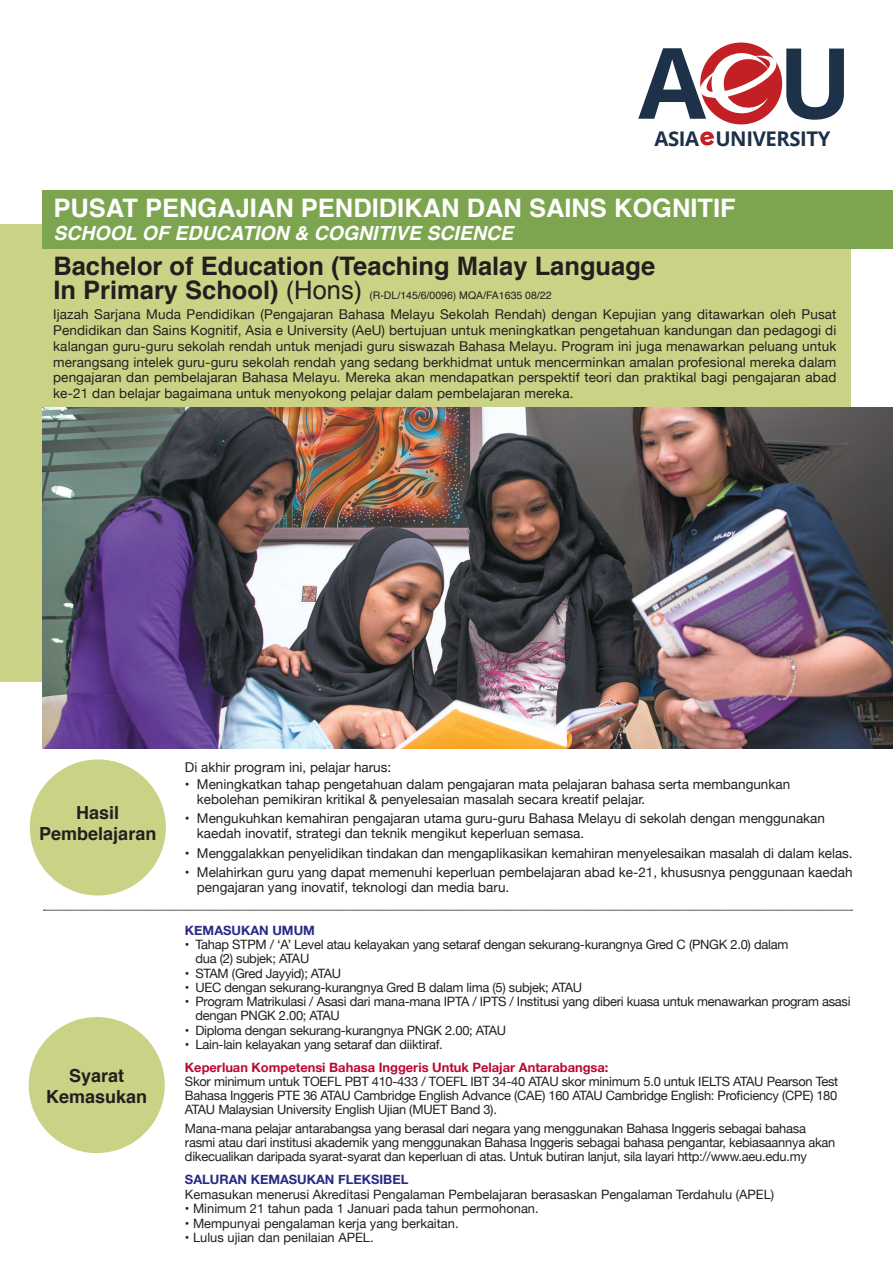
<style>
.page{position:relative;width:893px;height:1263px;background:#fff}
.page>*{position:absolute;margin:0;border:0;box-sizing:border-box;transform-origin:0 0}
.t1{font:700 98.25px "Open Sans";color:#1d3148}
.t2{font:700 25.5px/24px "Helvetica";color:#231f20}
.t3{font:700 25.5px "Helvetica";color:#fff}
.t4{font:700 20.25px "Open Sans";letter-spacing:-.02em;color:#1d3148}
.t5{font:italic 700 19.5px "Helvetica";color:#fff}
.t6{font:700 18px/21px "Helvetica";color:#231f20;text-align:center}
.t7{font:13.5px/15.8px "Helvetica Neue";color:#231f20}
.t8{font:12.9px/14.2px "Helvetica Neue";letter-spacing:-.02em;color:#231f20}
.t9{font:12.9px "Helvetica Neue";color:#231f20}
.t10{font:700 12.9px "Helvetica Neue";color:#ba0934}
.t11{font:700 12.9px "Helvetica Neue";color:#2a2a86}
.t12{font:10.5px "Helvetica";color:#231f20}
.s1{font-weight:400}
</style>
<div class="page">
<svg style="left:700px;top:131px;width:14px;height:15px"></svg>
<div style="left:700px;top:43px;width:82px;height:81px;background:#c32025;border-radius:50%"></div>
<svg style="left:700px;top:53px;width:76px;height:65px"></svg>
<div style="left:0;top:224px;width:850px;height:458px;background:#c9d285"></div>
<div style="left:43px;top:191px;width:850px;height:58px;background:#7da550"></div>
<img style="left:42px;top:408px;width:851px;height:340px">
<div style="left:30px;top:759px;width:136px;height:136px;background:#c9d285;border-radius:50%"></div>
<svg style="left:44px;top:910px;width:808px;height:1px"></svg>
<div style="left:29px;top:1017px;width:136px;height:136px;background:#c9d285;border-radius:50%"></div>
<h1 class="t1" style="left:638px;top:14px;width:69px">A</h1>
<h3 class="t4" style="left:654px;top:124px;width:177px">ASIA UNIVERSITY</h3>
<h1 class="t1" style="left:778px;top:14px;width:76px">U</h1>
<p class="t3" style="left:53px;top:187px;width:684px">PUSAT PENGAJIAN PENDIDIKAN DAN SAINS KOGNITIF</p>
<p class="t5" style="left:53px;top:217px;width:461px">SCHOOL OF EDUCATION &amp; COGNITIVE SCIENCE</p>
<p class="t2" style="left:53px;top:254px;width:603px">Bachelor of Education (Teaching Malay Language<br>In Primary School) <span class="s1">(Hons)</span></p>
<p class="t12" style="left:369px;top:287px;width:184px">(R-DL/145/6/0096) MQA/FA1635 08/22</p>
<p class="t7" style="left:53px;top:307px;width:785px;text-align:justify">Ijazah Sarjana Muda Pendidikan (Pengajaran Bahasa Melayu Sekolah Rendah) dengan Kepujian yang ditawarkan oleh Pusat Pendidikan dan Sains Kognitif, Asia e University (AeU) bertujuan untuk meningkatkan pengetahuan kandungan dan pedagogi di kalangan guru-guru sekolah rendah untuk menjadi guru siswazah Bahasa Melayu. Program ini juga menawarkan peluang untuk merangsang intelek guru-guru sekolah rendah yang sedang berkhidmat untuk mencerminkan amalan profesional mereka dalam pengajaran dan pembelajaran Bahasa Melayu. Mereka akan mendapatkan perspektif teori dan praktikal bagi pengajaran abad ke-21 dan belajar bagaimana untuk menyokong pelajar dalam pembelajaran mereka.</p>
<p class="t6" style="left:39px;top:803px;width:119px">Hasil<br>Pembelajaran</p>
<p class="t6" style="left:46px;top:1065px;width:103px">Syarat<br>Kemasukan</p>
<p class="t7" style="left:185px;top:760px;width:208px">Di akhir program ini, pelajar harus:</p>
<p class="t7" style="left:197px;top:778px;width:595px;line-height:15px;text-indent:-12px">• Meningkatkan tahap pengetahuan dalam pengajaran mata pelajaran bahasa serta membangunkan kebolehan pemikiran kritikal &amp; penyelesaian masalah secara kreatif pelajar.</p>
<p class="t7" style="left:197px;top:812px;width:629px;line-height:15px;text-indent:-12px">• Mengukuhkan kemahiran pengajaran utama guru-guru Bahasa Melayu di sekolah dengan menggunakan kaedah inovatif, strategi dan teknik mengikut keperluan semasa.</p>
<p class="t7" style="left:185px;top:846px;width:669px">• Menggalakkan penyelidikan tindakan dan mengaplikasikan kemahiran menyelesaikan masalah di dalam kelas.</p>
<p class="t7" style="left:197px;top:865px;width:657px;line-height:15px;text-indent:-12px">• Melahirkan guru yang dapat memenuhi keperluan pembelajaran abad ke-21, khususnya penggunaan kaedah pengajaran yang inovatif, teknologi dan media baru.</p>
<p class="t11" style="left:185px;top:920px;width:131px">KEMASUKAN UMUM</p>
<p class="t8" style="left:195px;top:938px;width:594px;text-indent:-10px">• Tahap STPM / ‘A’ Level atau kelayakan yang setaraf dengan sekurang-kurangnya Gred C (PNGK 2.0) dalam dua (2) subjek; ATAU</p>
<p class="t8" style="left:185px;top:967px;width:158px">• STAM (Gred Jayyid); ATAU</p>
<p class="t8" style="left:185px;top:981px;width:399px">• UEC dengan sekurang-kurangnya Gred B dalam lima (5) subjek; ATAU</p>
<p class="t8" style="left:195px;top:995px;width:657px;text-indent:-10px">• Program Matrikulasi / Asasi dari mana-mana IPTA / IPTS / Institusi yang diberi kuasa untuk menawarkan program asasi dengan PNGK 2.00; ATAU</p>
<p class="t8" style="left:185px;top:1024px;width:323px">• Diploma dengan sekurang-kurangnya PNGK 2.00; ATAU</p>
<p class="t8" style="left:185px;top:1038px;width:259px">• Lain-lain kelayakan yang setaraf dan diiktiraf.</p>
<p class="t10" style="left:185px;top:1057px;width:425px">Keperluan Kompetensi Bahasa Inggeris Untuk Pelajar Antarabangsa:</p>
<p class="t8" style="left:185px;top:1075px;width:655px;text-align:justify">Skor minimum untuk TOEFL PBT 410-433 / TOEFL IBT 34-40 ATAU skor minimum 5.0 untuk IELTS ATAU Pearson Test Bahasa Inggeris PTE 36 ATAU Cambridge English Advance (CAE) 160 ATAU Cambridge English: Proficiency (CPE) 180<br>ATAU Malaysian University English Ujian (MUET Band 3).</p>
<p class="t8" style="left:185px;top:1122px;width:652px">Mana-mana pelajar antarabangsa yang berasal dari negara yang menggunakan Bahasa Inggeris sebagai bahasa rasmi atau dari institusi akademik yang menggunakan Bahasa Inggeris sebagai bahasa pengantar, kebiasaannya akan dikecualikan daripada syarat-syarat dan keperluan di atas. Untuk butiran lanjut, sila layari http://www.aeu.edu.my</p>
<p class="t11" style="left:185px;top:1169px;width:225px">SALURAN KEMASUKAN FLEKSIBEL</p>
<p class="t9" style="left:185px;top:1185px;width:591px">Kemasukan menerusi Akreditasi Pengalaman Pembelajaran berasaskan Pengalaman Terdahulu (APEL)</p>
<p class="t9" style="left:185px;top:1199px;width:355px">• Minimum 21 tahun pada 1 Januari pada tahun permohonan.</p>
<p class="t9" style="left:185px;top:1213px;width:275px">• Mempunyai pengalaman kerja yang berkaitan.</p>
<p class="t9" style="left:185px;top:1228px;width:190px">• Lulus ujian dan penilaian APEL.</p>
</div>
